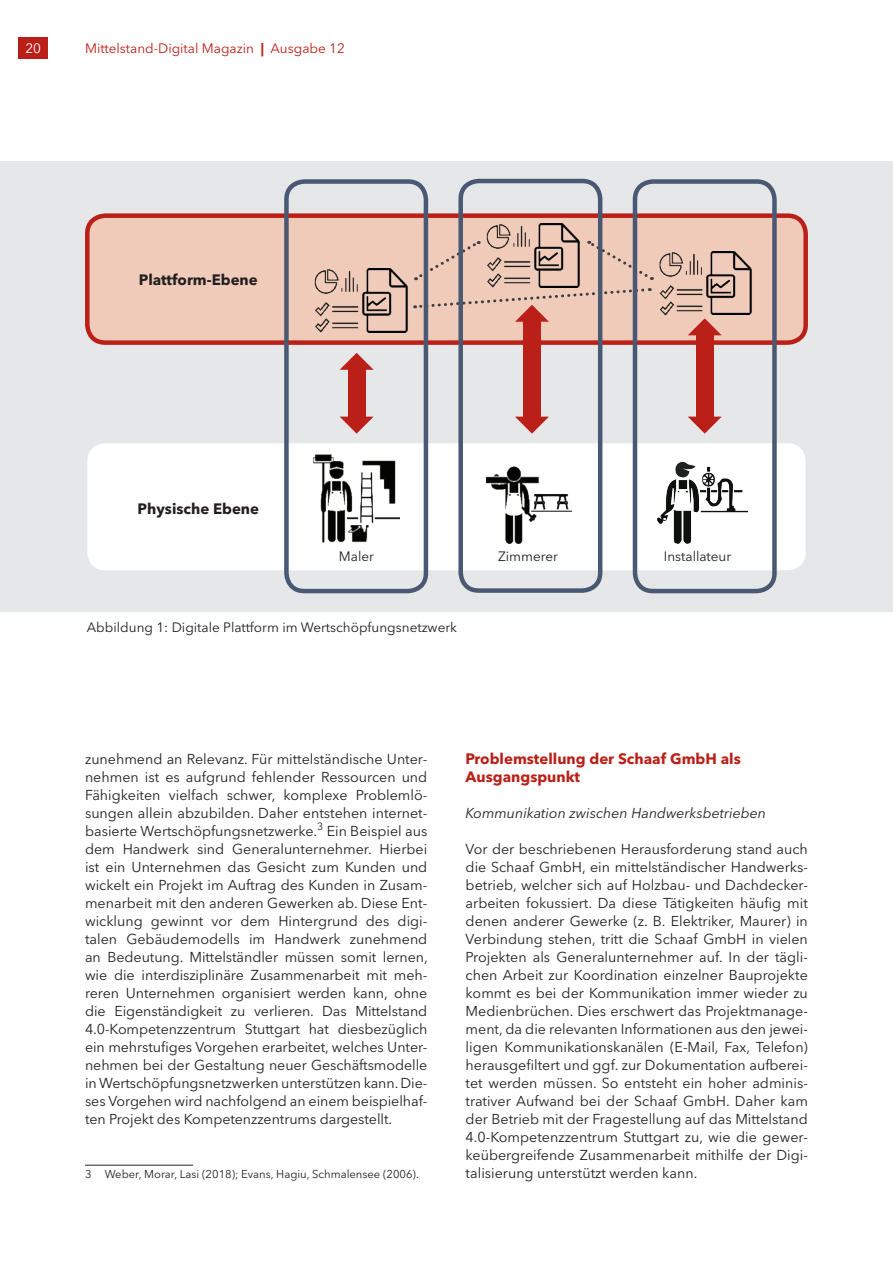
<style>
.page{position:relative;width:893px;height:1263px;background:#fff}
.page>*{position:absolute;margin:0;border:0;box-sizing:border-box;transform-origin:0 0}
.t1{font:700 15px/18px "Avenir Next LT Pro";color:#bb2018}
.t2{font:700 15px "Avenir Next LT Pro";color:#231f20}
.t3{font:14.25px/18px "Avenir Next LT Pro";letter-spacing:-.005em;color:#231f20;text-align:justify}
.t4{font:italic 14.25px "Avenir Next LT Pro";color:#231f20}
.t5{font:13.5px "Avenir Next LT Pro";color:#231f20}
.t6{font:13.5px "Avenir Next LT Pro";color:#bb2018}
.t7{font:13.5px "Avenir Next LT Pro";color:#fff}
.t8{font:11.25px "Avenir Next LT Pro";color:#231f20}
.s1{font-weight:700}
</style>
<div class="page">
<div style="left:18px;top:37px;width:30px;height:21px;background:#bb2018"></div>
<hr style="left:85px;top:1165px;width:108px;height:1px;background:#231f20">
<div style="left:0;top:161px;width:893px;height:450px;background:#e6e7e9"></div>
<div style="left:87px;top:443px;width:719px;height:127px;background:#fff;border-radius:18px"></div>
<div style="left:87px;top:216px;width:719px;height:127px;background:#f0cbba;border-radius:18px"></div>
<div style="left:85px;top:213px;width:723px;height:132px;border:4px solid #bb2018;border-radius:18px"></div>
<img style="left:298px;top:268px;width:77px;height:73px">
<img style="left:354px;top:269px;width:61px;height:64px">
<img style="left:314px;top:454px;width:85px;height:89px">
<img style="left:486px;top:466px;width:85px;height:77px">
<img style="left:658px;top:462px;width:90px;height:81px">
<img style="left:470px;top:215px;width:77px;height:72px">
<img style="left:527px;top:224px;width:53px;height:63px">
<img style="left:650px;top:252px;width:49px;height:64px">
<img style="left:699px;top:251px;width:53px;height:64px">
<svg style="left:416px;top:240px;width:64px;height:40px"></svg>
<svg style="left:587px;top:240px;width:65px;height:40px"></svg>
<div style="left:458px;top:179px;width:144px;height:414px;border:4px solid #4a5973;border-radius:18px"></div>
<div style="left:633px;top:179px;width:144px;height:414px;border:4px solid #4a5973;border-radius:18px"></div>
<div style="left:348px;top:368px;width:17px;height:55px;background:#bb2018"></div>
<svg style="left:340px;top:417px;width:33px;height:17px"></svg>
<svg style="left:340px;top:353px;width:34px;height:17px"></svg>
<div style="left:523px;top:321px;width:17px;height:98px;background:#bb2018"></div>
<svg style="left:515px;top:417px;width:34px;height:17px"></svg>
<svg style="left:415px;top:287px;width:235px;height:35px"></svg>
<div style="left:696px;top:333px;width:17px;height:85px;background:#bb2018"></div>
<svg style="left:688px;top:417px;width:34px;height:17px"></svg>
<svg style="left:688px;top:318px;width:34px;height:17px"></svg>
<div style="left:284px;top:179px;width:144px;height:414px;border:4px solid #4a5973;border-radius:18px"></div>
<p class="t7" style="left:25px;top:40px;width:17px">20</p>
<p class="t6" style="left:85px;top:40px;width:261px">Mittelstand-Digital Magazin <span class="s1">|</span> Ausgabe 12</p>
<p class="t2" style="left:139px;top:270px;width:120px">Plattform-Ebene</p>
<p class="t2" style="left:138px;top:499px;width:123px">Physische Ebene</p>
<p class="t5" style="left:339px;top:548px;width:37px">Maler</p>
<p class="t5" style="left:498px;top:548px;width:61px">Zimmerer</p>
<p class="t5" style="left:664px;top:548px;width:69px">Installateur</p>
<h3 class="t5" style="left:87px;top:619px;width:372px">Abbildung 1: Digitale Plattform im Wertschöpfungsnetzwerk</h3>
<p class="t3" style="left:85px;top:750px;width:344px">zunehmend an Relevanz. Für mittelständische Unter&shy;nehmen ist es aufgrund fehlender Ressourcen und Fähigkeiten vielfach schwer, komplexe Problemlö&shy;sungen allein abzubilden. Daher entstehen internet&shy;basierte Wertschöpfungsnetzwerke.<sup>3</sup> Ein Beispiel aus dem Handwerk sind Generalunternehmer. Hierbei ist ein Unternehmen das Gesicht zum Kunden und wickelt ein Projekt im Auftrag des Kunden in Zusam&shy;menarbeit mit den anderen Gewerken ab. Diese Ent&shy;wicklung gewinnt vor dem Hintergrund des digi&shy;talen Gebäudemodells im Handwerk zunehmend an Bedeutung. Mittelständler müssen somit lernen, wie die interdisziplinäre Zusammenarbeit mit meh&shy;reren Unternehmen organisiert werden kann, ohne die Eigenständigkeit zu verlieren. Das Mittelstand 4.0-Kompetenzzentrum Stuttgart hat diesbezüglich ein mehrstufiges Vorgehen erarbeitet, welches Unter&shy;nehmen bei der Gestaltung neuer Geschäftsmodelle in Wertschöpfungsnetzwerken unterstützen kann. Die&shy;ses Vorgehen wird nachfolgend an einem beispielhaf&shy;ten Projekt des Kompetenzzentrums dargestellt.</p>
<p class="t8" style="left:85px;top:1167px;width:335px">3 Weber, Morar, Lasi (2018); Evans, Hagiu, Schmalensee (2006).</p>
<h2 class="t1" style="left:466px;top:750px;width:277px">Problemstellung der Schaaf GmbH als<br>Ausgangspunkt</h2>
<p class="t4" style="left:466px;top:805px;width:302px">Kommunikation zwischen Handwerksbetrieben</p>
<p class="t3" style="left:466px;top:840px;width:344px">Vor der beschriebenen Herausforderung stand auch die Schaaf GmbH, ein mittelständischer Handwerks&shy;betrieb, welcher sich auf Holzbau- und Dachdecker&shy;arbeiten fokussiert. Da diese Tätigkeiten häufig mit denen anderer Gewerke (z. B. Elektriker, Maurer) in Verbindung stehen, tritt die Schaaf GmbH in vielen Projekten als Generalunternehmer auf. In der tägli&shy;chen Arbeit zur Koordination einzelner Bauprojekte kommt es bei der Kommunikation immer wieder zu Medienbrüchen. Dies erschwert das Projektmanage&shy;ment, da die relevanten Informationen aus den jewei&shy;ligen Kommunikationskanälen (E-Mail, Fax, Telefon) herausgefiltert und ggf. zur Dokumentation aufberei&shy;tet werden müssen. So entsteht ein hoher adminis&shy;trativer Aufwand bei der Schaaf GmbH. Daher kam der Betrieb mit der Fragestellung auf das Mittelstand 4.0-Kompetenzzentrum Stuttgart zu, wie die gewer&shy;keübergreifende Zusammenarbeit mithilfe der Digi&shy;talisierung unterstützt werden kann.</p>
</div>
